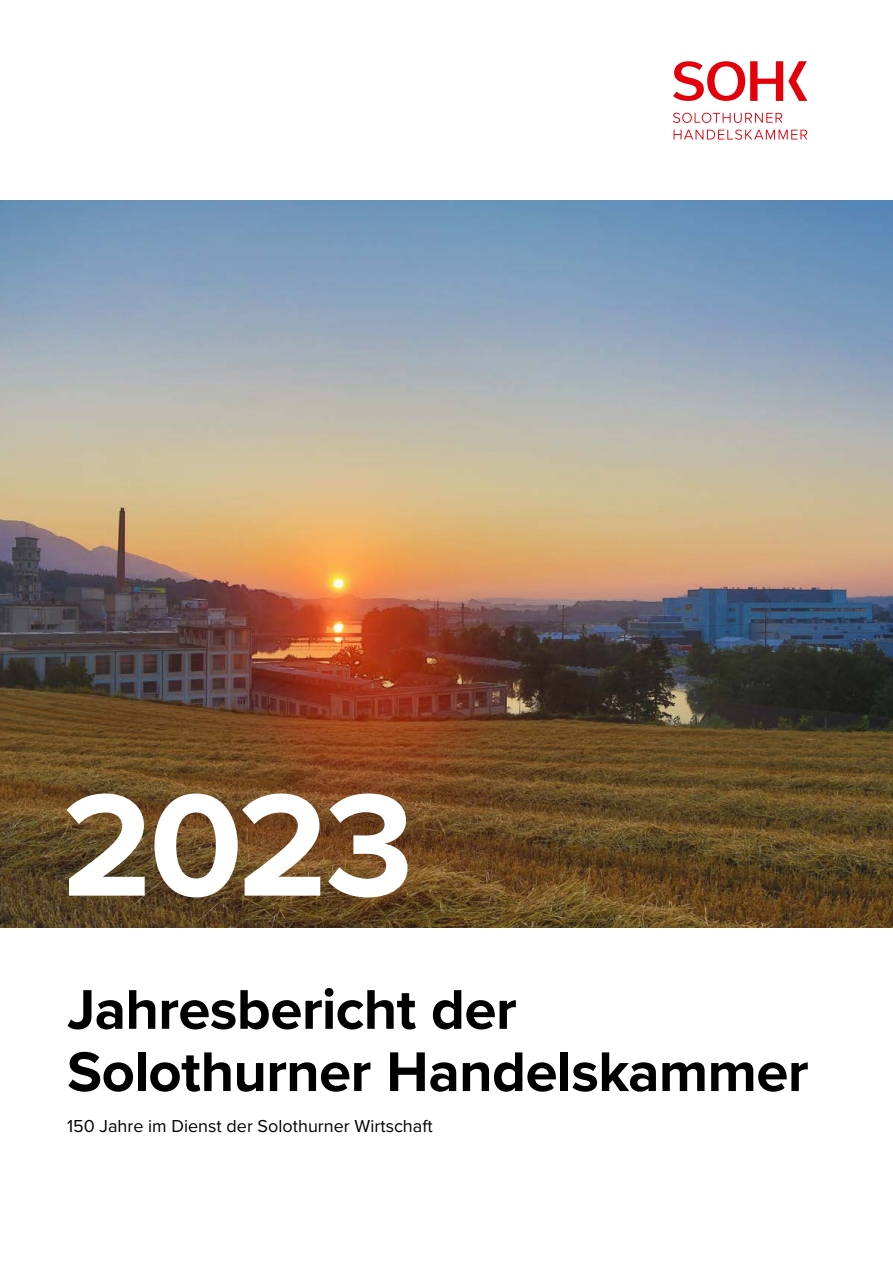
<style>
.page{position:relative;width:893px;height:1263px;background:#fff}
.page>*{position:absolute;margin:0;border:0;box-sizing:border-box;transform-origin:0 0}
.HT{font:700 150.9px "Proxima Nova";color:#fff}
.HT-2{font:700 57.9px/62.2px "Proxima Nova";letter-spacing:-.01em;color:#000}
.Titel_2{font:18px "Proxima Nova";color:#000}
</style>
<div class="page">
<svg style="left:673px;top:61px;width:134px;height:40px"></svg>
<svg style="left:673px;top:113px;width:109px;height:10px"></svg>
<svg style="left:674px;top:129px;width:133px;height:11px"></svg>
<img style="left:0;top:201px;width:893px;height:726px">
<p class="HT" style="left:62px;top:733px;width:353px">2023</p>
<p class="HT-2" style="left:67px;top:977px;width:743px">Jahresbericht der<br>Solothurner Handelskammer</p>
<p class="Titel_2" style="left:67px;top:1112px;width:367px">150 Jahre im Dienst der Solothurner Wirtschaft</p>
</div>
